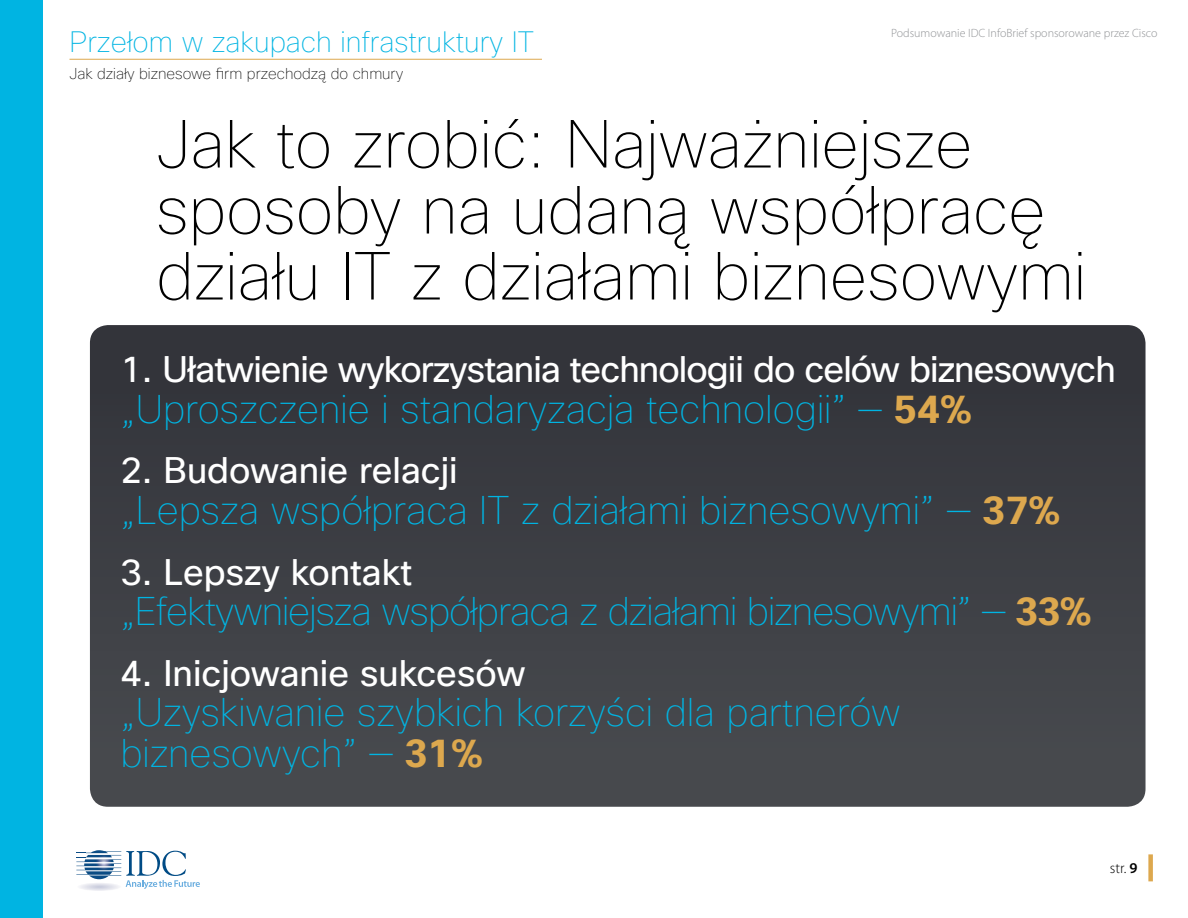
<style>
.page{position:relative;width:1188px;height:918px;background:#fff}
.page>*{position:absolute;margin:0;border:0;box-sizing:border-box;transform-origin:0 0}
.t1{font:100 66px/66px "Cisco Sans";color:#000}
.t2{font:100 39px/40.5px "Cisco Sans";color:#00b4e2}
.t3{font:100 39px "Cisco Sans";letter-spacing:-.025em;color:#00b4e2}
.t4{font:36px "Cisco Sans";letter-spacing:-.025em;color:#fff}
.t5{font:36px "Cisco Sans";color:#fff}
.t6{font:100 28.65px "Cisco Sans";color:#00b4e2}
.t7{font:100 15.3px "Cisco Sans";color:#000}
.t8{font:300 15px "Myriad Pro";color:#000}
.t9{font:300 12px "Myriad Pro";color:#919396}
.s1{font-weight:700;color:#dda84e}
.s2{font-weight:600}
</style>
<div class="page">
<svg style="left:76px;top:851px;width:124px;height:40px"></svg>
<div style="left:1148px;top:854px;width:5px;height:27px;background:#dda84e"></div>
<div style="left:0;top:0;width:44px;height:918px;background:#00b4e2"></div>
<hr style="left:69px;top:59px;width:473px;height:1px;background:#dda84e">
<svg style="left:90px;top:325px;width:1056px;height:482px;background:#3d3e44"></svg>
<p class="t6" style="left:69px;top:23px;width:466px">Przełom w zakupach infrastruktury IT</p>
<p class="t7" style="left:69px;top:63px;width:335px">Jak działy biznesowe firm przechodzą do chmury</p>
<p class="t9" style="left:891px;top:26px;width:268px">Podsumowanie IDC InfoBrief sponsorowane przez Cisco</p>
<h1 class="t1" style="left:156px;top:113px;width:931px">Jak to zrobić: Najważniejsze sposoby na udaną współpracę działu IT z działami biznesowymi</h1>
<p class="t4" style="left:120px;top:346px;width:997px">1. Ułatwienie wykorzystania technologii do celów biznesowych</p>
<p class="t2" style="left:120px;top:390px;width:853px">„Uproszczenie i standaryzacja technologii” — <span class="s1">54%</span></p>
<p class="t5" style="left:120px;top:448px;width:339px">2. Budowanie relacji</p>
<p class="t2" style="left:120px;top:491px;width:941px">„Lepsza współpraca IT z działami biznesowymi” — <span class="s1">37%</span></p>
<p class="t5" style="left:120px;top:549px;width:293px">3. Lepszy kontakt</p>
<p class="t3" style="left:120px;top:586px;width:972px">„Efektywniejsza współpraca z działami biznesowymi” — <span class="s1">33%</span></p>
<p class="t5" style="left:120px;top:650px;width:407px">4. Inicjowanie sukcesów</p>
<p class="t2" style="left:120px;top:694px;width:782px">„Uzyskiwanie szybkich korzyści dla partnerów biznesowych” — <span class="s1">31%</span></p>
<p class="t8" style="left:1110px;top:859px;width:29px">str. <span class="s2">9</span></p>
</div>
